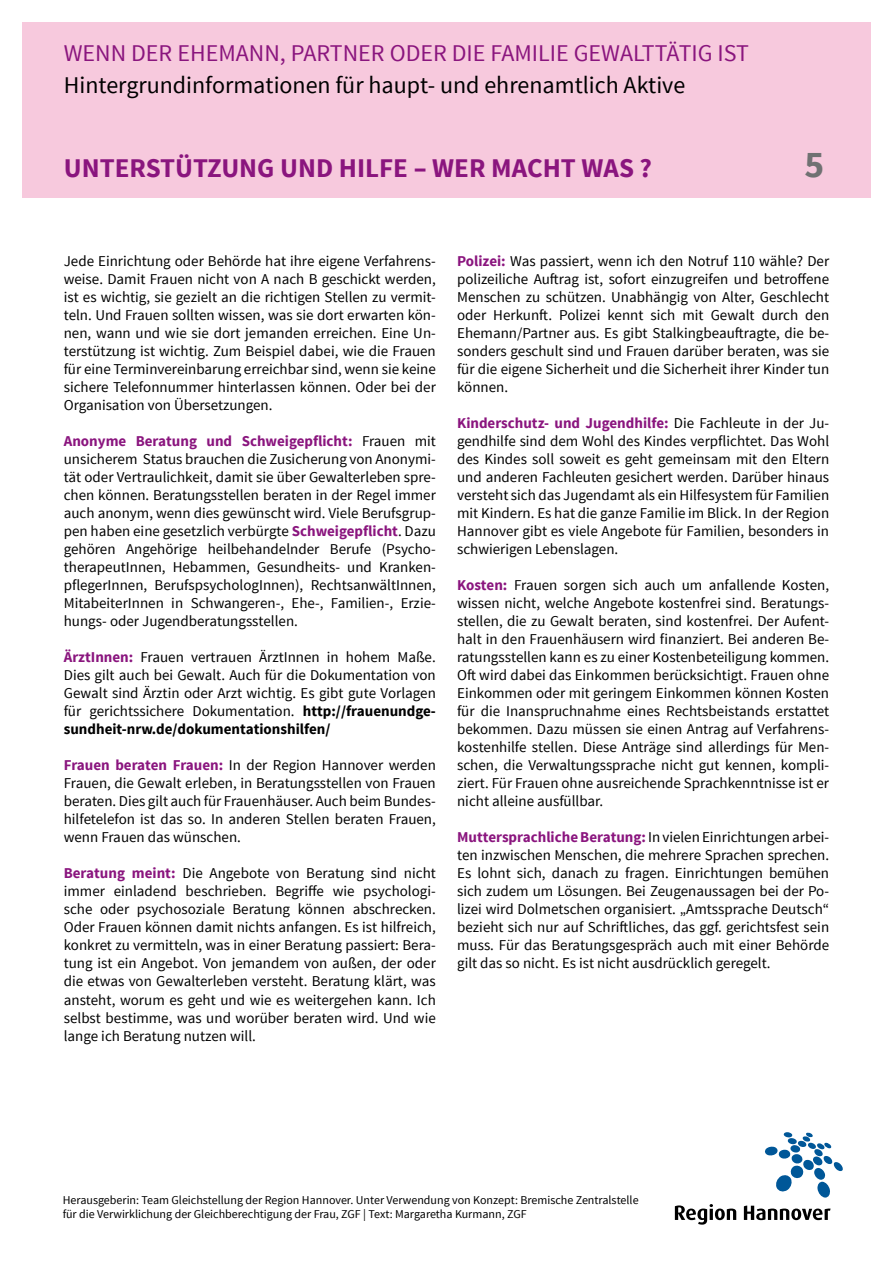
<style>
.page{position:relative;width:893px;height:1263px;background:#fff}
.page>*{position:absolute;margin:0;border:0;box-sizing:border-box;transform-origin:0 0}
.t1{font:700 37.5px "Source Sans Pro";color:#707172}
.t2{font:700 27px "Source Sans Pro";color:#8a157e}
.t3{font:24px "Source Sans Pro";color:#000}
.t4{font:24px "Source Sans Pro";color:#8a157e}
.t5{font:15px/18px "Source Sans Pro";color:#000;text-align:justify}
.t6{font:12px/14.4px "Source Sans Pro";color:#000}
.s1{font-weight:700;color:#8a157e}
.s2{font-weight:700}
</style>
<div class="page">
<div style="left:22px;top:22px;width:849px;height:176px;background:#f7c9dd"></div>
<svg style="left:675px;top:1204px;width:61px;height:20px"></svg>
<svg style="left:744px;top:1205px;width:87px;height:15px"></svg>
<svg style="left:765px;top:1132px;width:78px;height:65px"></svg>
<h3 class="t4" style="left:64px;top:38px;width:687px">WENN DER EHEMANN, PARTNER ODER DIE FAMILIE GEWALTTÄTIG IST</h3>
<h3 class="t3" style="left:64px;top:71px;width:623px">Hintergrundinformationen für haupt- und ehrenamtlich Aktive</h3>
<h2 class="t2" style="left:64px;top:151px;width:590px">UNTERSTÜTZUNG UND HILFE – WER MACHT WAS ?</h2>
<h1 class="t1" style="left:804px;top:140px;width:21px">5</h1>
<p class="t5" style="left:64px;top:253px;width:374px">Jede Einrichtung oder Behörde hat ihre eigene Verfahrens&shy;weise. Damit Frauen nicht von A nach B geschickt werden, ist es wichtig, sie gezielt an die richtigen Stellen zu vermit&shy;teln. Und Frauen sollten wissen, was sie dort erwarten kön&shy;nen, wann und wie sie dort jemanden erreichen. Eine Un&shy;terstützung ist wichtig. Zum Beispiel dabei, wie die Frauen für eine Terminvereinbarung erreichbar sind, wenn sie keine sichere Telefonnummer hinterlassen können. Oder bei der Organisation von Übersetzungen.</p>
<p class="t5" style="left:64px;top:433px;width:374px"><span class="s1">Anonyme Beratung und Schweigepflicht:</span> Frauen mit unsicherem Status brauchen die Zusicherung von Anonymi&shy;tät oder Vertraulichkeit, damit sie über Gewalterleben spre&shy;chen können. Beratungsstellen beraten in der Regel immer auch anonym, wenn dies gewünscht wird. Viele Berufsgrup&shy;pen haben eine gesetzlich verbürgte <span class="s1">Schweigepflicht</span>. Dazu gehören Angehörige heilbehandelnder Berufe (Psycho&shy;therapeutInnen, Hebammen, Gesundheits- und Kranken&shy;pflegerInnen, BerufspsychologInnen), RechtsanwältInnen, MitabeiterInnen in Schwangeren-, Ehe-, Familien-, Erzie&shy;hungs- oder Jugendberatungsstellen.</p>
<p class="t5" style="left:64px;top:649px;width:374px"><span class="s1">ÄrztInnen:</span> Frauen vertrauen ÄrztInnen in hohem Maße.<br>Dies gilt auch bei Gewalt. Auch für die Dokumentation von Gewalt sind Ärztin oder Arzt wichtig. Es gibt gute Vorlagen für gerichtssichere Dokumentation. <span class="s2">http://frauenundge&shy;sundheit-nrw.de/dokumentationshilfen/</span></p>
<p class="t5" style="left:64px;top:757px;width:374px"><span class="s1">Frauen beraten Frauen:</span> In der Region Hannover werden Frauen, die Gewalt erleben, in Beratungsstellen von Frauen beraten. Dies gilt auch für Frauenhäuser. Auch beim Bundes&shy;hilfetelefon ist das so. In anderen Stellen beraten Frauen, wenn Frauen das wünschen.</p>
<p class="t5" style="left:64px;top:865px;width:374px"><span class="s1">Beratung meint:</span> Die Angebote von Beratung sind nicht immer einladend beschrieben. Begriffe wie psychologi&shy;sche oder psychosoziale Beratung können abschrecken.<br>Oder Frauen können damit nichts anfangen. Es ist hilfreich, konkret zu vermitteln, was in einer Beratung passiert: Bera&shy;tung ist ein Angebot. Von jemandem von außen, der oder die etwas von Gewalterleben versteht. Beratung klärt, was ansteht, worum es geht und wie es weitergehen kann. Ich selbst bestimme, was und worüber beraten wird. Und wie lange ich Beratung nutzen will.</p>
<p class="t5" style="left:457px;top:253px;width:374px"><span class="s1">Polizei:</span> Was passiert, wenn ich den Notruf 110 wähle? Der polizeiliche Auftrag ist, sofort einzugreifen und betroffene Menschen zu schützen. Unabhängig von Alter, Geschlecht oder Herkunft. Polizei kennt sich mit Gewalt durch den Ehemann/Partner aus. Es gibt Stalkingbeauftragte, die be&shy;sonders geschult sind und Frauen darüber beraten, was sie für die eigene Sicherheit und die Sicherheit ihrer Kinder tun können.</p>
<p class="t5" style="left:457px;top:415px;width:374px"><span class="s1">Kinderschutz- und Jugendhilfe:</span> Die Fachleute in der Ju&shy;gendhilfe sind dem Wohl des Kindes verpflichtet. Das Wohl des Kindes soll soweit es geht gemeinsam mit den Eltern und anderen Fachleuten gesichert werden. Darüber hinaus versteht sich das Jugendamt als ein Hilfesystem für Familien mit Kindern. Es hat die ganze Familie im Blick. In der Region Hannover gibt es viele Angebote für Familien, besonders in schwierigen Lebenslagen.</p>
<p class="t5" style="left:457px;top:577px;width:374px"><span class="s1">Kosten:</span> Frauen sorgen sich auch um anfallende Kosten, wissen nicht, welche Angebote kostenfrei sind. Beratungs&shy;stellen, die zu Gewalt beraten, sind kostenfrei. Der Aufent&shy;halt in den Frauenhäusern wird finanziert. Bei anderen Be&shy;ratungsstellen kann es zu einer Kostenbeteiligung kommen.<br>Oft wird dabei das Einkommen berücksichtigt. Frauen ohne Einkommen oder mit geringem Einkommen können Kosten für die Inanspruchnahme eines Rechtsbeistands erstattet bekommen. Dazu müssen sie einen Antrag auf Verfahrens&shy;kostenhilfe stellen. Diese Anträge sind allerdings für Men&shy;schen, die Verwaltungssprache nicht gut kennen, kompli&shy;ziert. Für Frauen ohne ausreichende Sprachkenntnisse ist er nicht alleine ausfüllbar.</p>
<p class="t5" style="left:457px;top:829px;width:374px"><span class="s1">Muttersprachliche Beratung:</span> In vielen Einrichtungen arbei&shy;ten inzwischen Menschen, die mehrere Sprachen sprechen.<br>Es lohnt sich, danach zu fragen. Einrichtungen bemühen sich zudem um Lösungen. Bei Zeugenaussagen bei der Po&shy;lizei wird Dolmetschen organisiert. „Amtssprache Deutsch“ bezieht sich nur auf Schriftliches, das ggf. gerichtsfest sein muss. Für das Beratungsgespräch auch mit einer Behörde gilt das so nicht. Es ist nicht ausdrücklich geregelt.</p>
<p class="t6" style="left:63px;top:1193px;width:577px">Herausgeberin: Team Gleichstellung der Region Hannover. Unter Verwendung von Konzept: Bremische Zentralstelle für die Verwirklichung der Gleichberechtigung der Frau, ZGF | Text: Margaretha Kurmann, ZGF</p>
</div>
